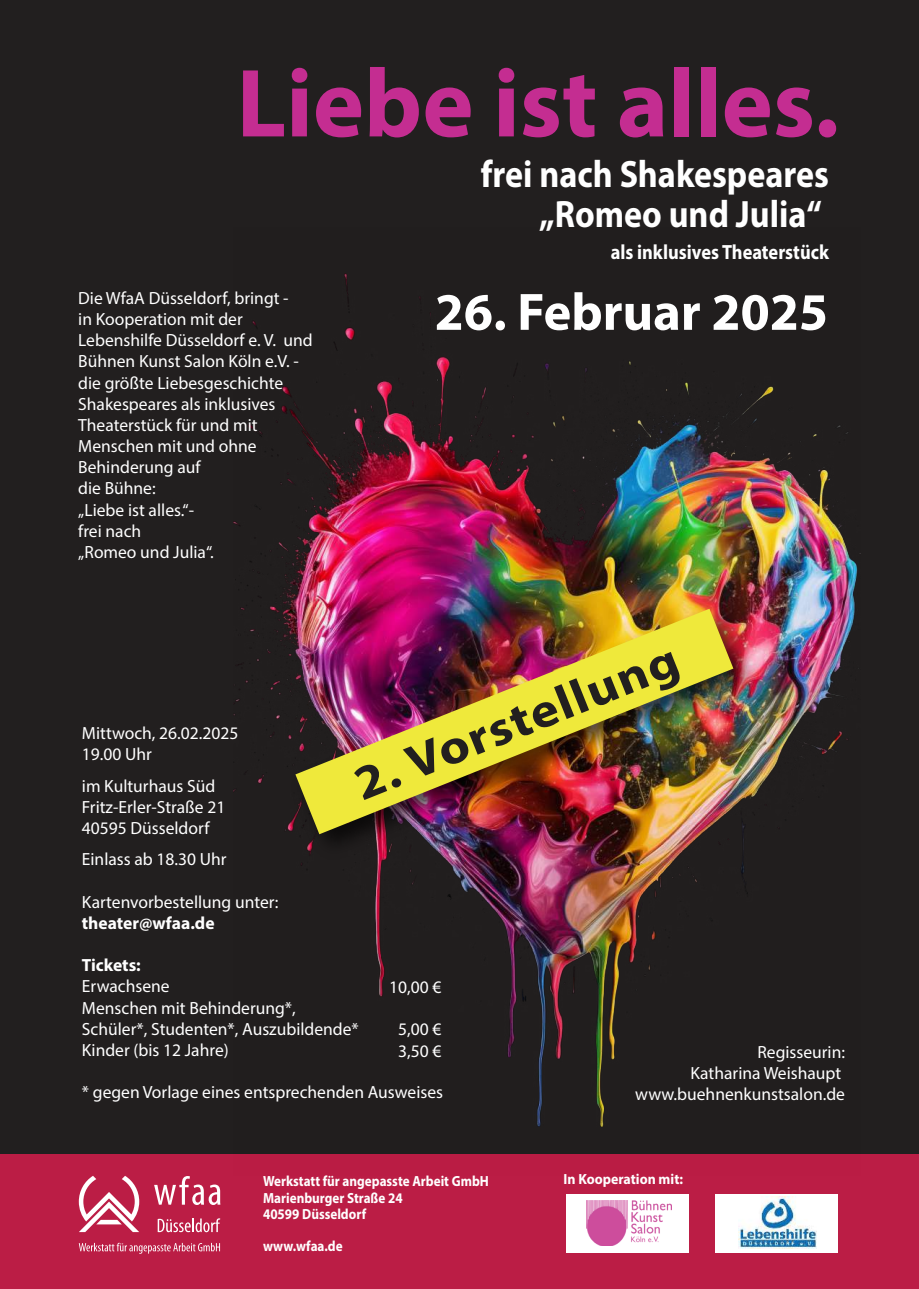
<style>
.page{position:relative;width:919px;height:1289px;background:#fff}
.page>*{position:absolute;margin:0;border:0;box-sizing:border-box;transform-origin:0 0}
.t1{font:700 97.8px "Myriad Pro";color:#c42d91}
.t2{font:700 52.95px "Myriad Pro";color:#fff}
.t3{font:700 38.25px/39.8px "Myriad Pro";color:#fff;text-align:right;scale:.89 1}
.t4{font:700 20.55px "Myriad Pro";color:#fff;scale:.89 1}
.t5{font:17.7px/21.1px "Myriad Pro";color:#fff}
.t6{font:700 17.7px "Myriad Pro";color:#fff}
.t7{font:700 14.7px/16.2px "Myriad Pro";color:#fff;scale:.89 1}
.t8{font:700 14.7px "Myriad Pro";color:#fff;scale:.94 1}
</style>
<div class="page">
<div style="left:0;top:0;width:918px;height:1179px;background:#221f1f"></div>
<div style="left:0;top:1154px;width:918px;height:134px;background:#bb1d45"></div>
<svg style="left:79px;top:1176px;width:60px;height:55px"></svg>
<svg style="left:158px;top:1218px;width:62px;height:14px"></svg>
<svg style="left:154px;top:1176px;width:66px;height:28px"></svg>
<svg style="left:79px;top:1242px;width:141px;height:11px"></svg>
<div style="left:565px;top:1194px;width:123px;height:58px;background:#fff"></div>
<div style="left:715px;top:1194px;width:123px;height:58px;background:#fff"></div>
<img style="left:586px;top:1200px;width:85px;height:45px">
<img style="left:738px;top:1196px;width:78px;height:52px">
<img style="left:233px;top:273px;width:627px;height:854px">
<img style="left:283px;top:596px;width:483px;height:271px">
<img style="left:295px;top:608px;width:438px;height:226px">
<img style="left:354px;top:652px;width:326px;height:148px">
<h1 class="t1" style="left:237px;top:66px;width:604px">Liebe ist alles.</h1>
<h3 class="t3" style="left:480px;top:157px;width:393px">frei nach Shakespeares „Romeo und Julia“</h3>
<p class="t4" style="left:610px;top:244px;width:247px">als inklusives Theaterstück</p>
<p class="t5" style="left:78px;top:289px;width:236px">Die WfaA Düsseldorf, bringt -<br>in Kooperation mit der<br>Lebenshilfe Düsseldorf e. V. und<br>Bühnen Kunst Salon Köln e.V. - die größte Liebesgeschichte<br>Shakespeares als inklusives<br>Theaterstück für und mit<br>Menschen mit und ohne<br>Behinderung auf<br>die Bühne:<br>„Liebe ist alles.“-<br>frei nach<br>„Romeo und Julia“.</p>
<h2 class="t2" style="left:434px;top:291px;width:395px">26. Februar 2025</h2>
<p class="t5" style="left:82px;top:723px;width:158px">Mittwoch, 26.02.2025<br>19.00 Uhr</p>
<p class="t5" style="left:82px;top:776px;width:145px">im Kulturhaus Süd<br>Fritz-Erler-Straße 21<br>40595 Düsseldorf</p>
<p class="t5" style="left:82px;top:850px;width:146px">Einlass ab 18.30 Uhr</p>
<p class="t5" style="left:82px;top:892px;width:198px">Kartenvorbestellung unter:</p>
<p class="t6" style="left:82px;top:916px;width:134px">theater@wfaa.de</p>
<p class="t6" style="left:82px;top:958px;width:60px">Tickets:</p>
<p class="t5" style="left:82px;top:977px;width:278px">Erwachsene<br>Menschen mit Behinderung*,<br>Schüler*, Studenten*, Auszubildende*<br>Kinder (bis 12 Jahre)</p>
<p class="t5" style="left:82px;top:1083px;width:363px">* gegen Vorlage eines entsprechenden Ausweises</p>
<p class="t5" style="left:389px;top:977px;width:54px">10,00 €</p>
<p class="t5" style="left:398px;top:1020px;width:45px">5,00 €<br>3,50 €</p>
<p class="t7" style="left:263px;top:1174px;width:255px">Werkstatt für angepasste Arbeit GmbH<br>Marienburger Straße 24<br>40599 Düsseldorf</p>
<p class="t7" style="left:263px;top:1239px;width:91px">www.wfaa.de</p>
<p class="t5" style="left:635px;top:1042px;width:211px;text-align:right">Regisseurin:<br>Katharina Weishaupt www.buehnenkunstsalon.de</p>
<p class="t8" style="left:563px;top:1172px;width:128px">In Kooperation mit:</p>
</div>
